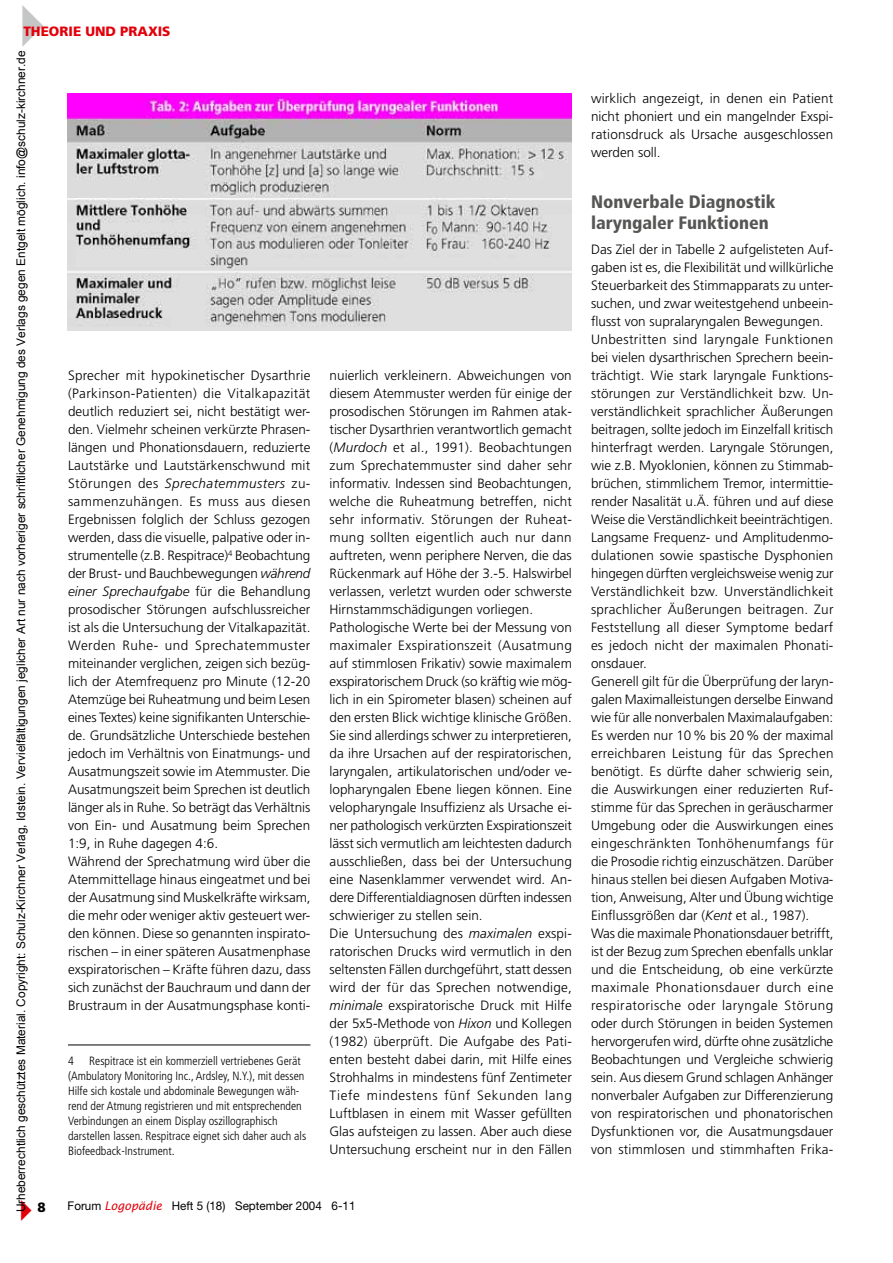
<style>
.page{position:relative;width:893px;height:1263px;background:#fff}
.page>*{position:absolute;margin:0;border:0;box-sizing:border-box;transform-origin:0 0}
.t1{font:900 condensed 18px/21px "Frutiger";color:#565655}
.t2{font:300 13.5px/18px "Frutiger";color:#000}
.t3{font:900 13.5px "Frutiger";color:#e3000b}
.t4{font:900 13.5px "Frutiger";color:#000}
.t5{font:300 condensed 12px/15px "Frutiger LT";color:#000}
.t6{font:12px "Helvetica Neue";color:#000}
.t7{font:11.85px "Arial";color:#000}
.s1{font-style:italic}
.s2{font-family:"Lucida Sans";font-style:italic;color:#e3000b}
</style>
<div class="page">
<hr style="left:68px;top:1045px;width:242px;height:1px;background:#000">
<img style="left:68px;top:94px;width:504px;height:237px">
<p class="t3" style="left:23px;top:23px;width:149px">THEORIE UND PRAXIS</p>
<p class="t7" style="left:13px;top:1212px;width:1163px;rotate:-90deg">Urheberrechtlich geschütztes Material. Copyright: Schulz-Kirchner Verlag, Idstein. Vervielfältigungen jeglicher Art nur nach vorheriger schriftlicher Genehmigung des Verlags gegen Entgelt möglich. info@schulz-kirchner.de</p>
<p class="t2" style="left:68px;top:367px;width:244px">Sprecher mit hypokinetischer Dysarthrie (Parkinson-Patienten) die Vitalkapazität deutlich reduziert sei, nicht bestätigt wer&shy;den. Vielmehr scheinen verkürzte Phrasen&shy;längen und Phonationsdauern, reduzierte Lautstärke und Lautstärkenschwund mit Störungen des <span class="s1">Sprechatemmusters</span> zu&shy;sammenzuhängen. Es muss aus diesen Ergebnissen folglich der Schluss gezogen werden, dass die visuelle, palpative oder in&shy;strumentelle (z.B. Respitrace)<sup>4</sup> Beobachtung der Brust- und Bauchbewegungen <span class="s1">während einer Sprechaufgabe</span> für die Behandlung prosodischer Störungen aufschlussreicher ist als die Untersuchung der Vitalkapazität.<br>Werden Ruhe- und Sprechatemmuster miteinander verglichen, zeigen sich bezüg&shy;lich der Atemfrequenz pro Minute (12-20<br>Atemzüge bei Ruheatmung und beim Lesen eines Textes) keine signifikanten Unterschie&shy;de. Grundsätzliche Unterschiede bestehen jedoch im Verhältnis von Einatmungs- und Ausatmungszeit sowie im Atemmuster. Die Ausatmungszeit beim Sprechen ist deutlich länger als in Ruhe. So beträgt das Verhältnis von Ein- und Ausatmung beim Sprechen 1:9, in Ruhe dagegen 4:6.<br>Während der Sprechatmung wird über die Atemmittellage hinaus eingeatmet und bei der Ausatmung sind Muskelkräfte wirksam, die mehr oder weniger aktiv gesteuert wer&shy;den können. Diese so genannten inspirato&shy;rischen – in einer späteren Ausatmenphase exspiratorischen – Kräfte führen dazu, dass sich zunächst der Bauchraum und dann der Brustraum in der Ausatmungsphase konti-</p>
<p class="t2" style="left:330px;top:366px;width:244px">nuierlich verkleinern. Abweichungen von diesem Atemmuster werden für einige der prosodischen Störungen im Rahmen atak&shy;tischer Dysarthrien verantwortlich gemacht (<span class="s1">Murdoch</span> et al., 1991). Beobachtungen zum Sprechatemmuster sind daher sehr informativ. Indessen sind Beobachtungen, welche die Ruheatmung betreffen, nicht sehr informativ. Störungen der Ruheat&shy;mung sollten eigentlich auch nur dann auftreten, wenn periphere Nerven, die das Rückenmark auf Höhe der 3.-5. Halswirbel verlassen, verletzt wurden oder schwerste Hirnstammschädigungen vorliegen.<br>Pathologische Werte bei der Messung von maximaler Exspirationszeit (Ausatmung auf stimmlosen Frikativ) sowie maximalem exspiratorischem Druck (so kräftig wie mög&shy;lich in ein Spirometer blasen) scheinen auf den ersten Blick wichtige klinische Größen.<br>Sie sind allerdings schwer zu interpretieren, da ihre Ursachen auf der respiratorischen, laryngalen, artikulatorischen und/oder ve&shy;lopharyngalen Ebene liegen können. Eine velopharyngale Insuffizienz als Ursache ei&shy;ner pathologisch verkürzten Exspirationszeit lässt sich vermutlich am leichtesten dadurch ausschließen, dass bei der Untersuchung eine Nasenklammer verwendet wird. An&shy;dere Differentialdiagnosen dürften indessen schwieriger zu stellen sein.<br>Die Untersuchung des <span class="s1">maximalen</span> exspi&shy;ratorischen Drucks wird vermutlich in den seltensten Fällen durchgeführt, statt dessen wird der für das Sprechen notwendige, <span class="s1">minimale</span> exspiratorische Druck mit Hilfe der 5x5-Methode von <span class="s1">Hixon</span> und Kollegen (1982) überprüft. Die Aufgabe des Pati&shy;enten besteht dabei darin, mit Hilfe eines Strohhalms in mindestens fünf Zentimeter Tiefe mindestens fünf Sekunden lang Luftblasen in einem mit Wasser gefüllten Glas aufsteigen zu lassen. Aber auch diese Untersuchung erscheint nur in den Fällen</p>
<p class="t5" style="left:68px;top:1053px;width:240px;text-indent:21px">Respitrace ist ein kommerziell vertriebenes Gerät (Ambulatory Monitoring Inc., Ardsley, N.Y.), mit dessen Hilfe sich kostale und abdominale Bewegungen wäh&shy;rend der Atmung registrieren und mit entsprechenden Verbindungen an einem Display oszillographisch darstellen lassen. Respitrace eignet sich daher auch als Biofeedback-Instrument.</p>
<p class="t5" style="left:68px;top:1053px;width:7px">4</p>
<p class="t4" style="left:37px;top:1199px;width:10px">8</p>
<p class="t6" style="left:68px;top:1199px;width:289px">Forum <span class="s2">Logopädie</span> Heft 5 (18) September 2004 6-11</p>
<p class="t2" style="left:591px;top:90px;width:244px;text-align:justify">wirklich angezeigt, in denen ein Patient nicht phoniert und ein mangelnder Exspi&shy;rationsdruck als Ursache ausgeschlossen werden soll.</p>
<h1 class="t1" style="left:591px;top:192px;width:186px">Nonverbale Diagnostik laryngaler Funktionen</h1>
<p class="t2" style="left:591px;top:240px;width:244px">Das Ziel der in Tabelle 2 aufgelisteten Auf&shy;gaben ist es, die Flexibilität und willkürliche Steuerbarkeit des Stimmapparats zu unter&shy;suchen, und zwar weitestgehend unbeein&shy;flusst von supralaryngalen Bewegungen.<br>Unbestritten sind laryngale Funktionen bei vielen dysarthrischen Sprechern beein&shy;trächtigt. Wie stark laryngale Funktions&shy;störungen zur Verständlichkeit bzw. Un&shy;verständlichkeit sprachlicher Äußerungen beitragen, sollte jedoch im Einzelfall kritisch hinterfragt werden. Laryngale Störungen, wie z.B. Myoklonien, können zu Stimmab&shy;brüchen, stimmlichem Tremor, intermittie&shy;render Nasalität u.Ä. führen und auf diese Weise die Verständlichkeit beeinträchtigen.<br>Langsame Frequenz- und Amplitudenmo&shy;dulationen sowie spastische Dysphonien hingegen dürften vergleichsweise wenig zur Verständlichkeit bzw. Unverständlichkeit sprachlicher Äußerungen beitragen. Zur Feststellung all dieser Symptome bedarf es jedoch nicht der maximalen Phonati&shy;onsdauer.<br>Generell gilt für die Überprüfung der laryn&shy;galen Maximalleistungen derselbe Einwand wie für alle nonverbalen Maximalaufgaben:<br>Es werden nur 10% bis 20% der maximal erreichbaren Leistung für das Sprechen benötigt. Es dürfte daher schwierig sein, die Auswirkungen einer reduzierten Ruf&shy;stimme für das Sprechen in geräuscharmer Umgebung oder die Auswirkungen eines eingeschränkten Tonhöhenumfangs für die Prosodie richtig einzuschätzen. Darüber hinaus stellen bei diesen Aufgaben Motiva&shy;tion, Anweisung, Alter und Übung wichtige Einflussgrößen dar (<span class="s1">Kent</span> et al., 1987).<br>Was die maximale Phonationsdauer betrifft, ist der Bezug zum Sprechen ebenfalls unklar und die Entscheidung, ob eine verkürzte maximale Phonationsdauer durch eine respiratorische oder laryngale Störung oder durch Störungen in beiden Systemen hervorgerufen wird, dürfte ohne zusätzliche Beobachtungen und Vergleiche schwierig sein. Aus diesem Grund schlagen Anhänger nonverbaler Aufgaben zur Differenzierung von respiratorischen und phonatorischen Dysfunktionen vor, die Ausatmungsdauer von stimmlosen und stimmhaften Frika-</p>
</div>
